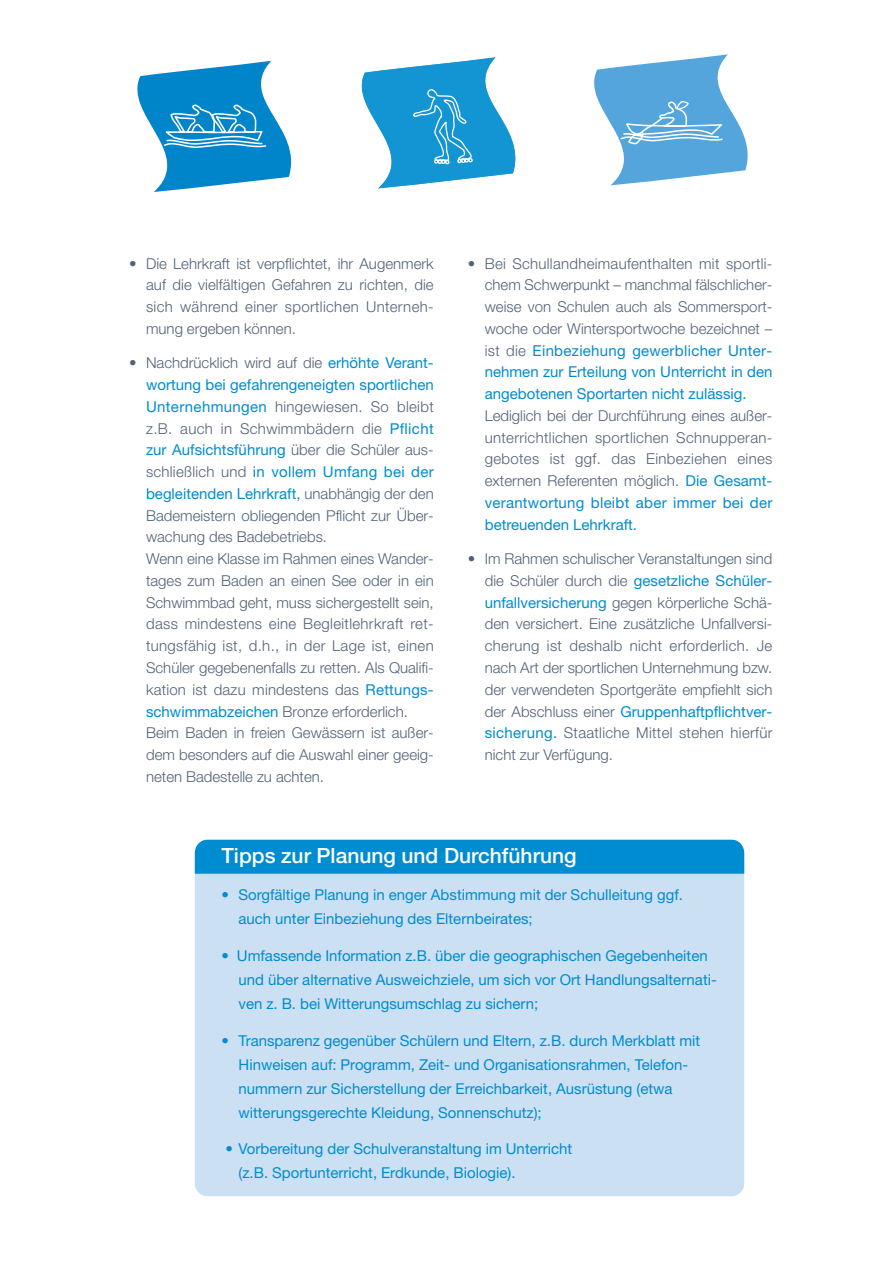
<style>
.page{position:relative;width:893px;height:1263px;background:#fff}
.page>*{position:absolute;margin:0;border:0;box-sizing:border-box;transform-origin:0 0}
.t1{font:500 21px "Helvetica Neue";color:#fff}
.t2{font:300 15px/21.8px "Helvetica Neue";color:#516277;text-align:justify}
.t3{font:15px/24px "Helvetica Neue";color:#008cd0}
.s1{font-weight:400;color:#008cd0}
</style>
<div class="page">
<div style="left:195px;top:847px;width:549px;height:349px;background:#cbe0f3;border-radius:13px"></div>
<svg style="left:137px;top:61px;width:155px;height:131px"></svg>
<svg style="left:361px;top:57px;width:155px;height:131px"></svg>
<svg style="left:594px;top:54px;width:154px;height:131px"></svg>
<div style="left:195px;top:840px;width:549px;height:34px;background:#008cd0"></div>
<p class="t2" style="left:146px;top:254px;width:289px;text-indent:-17px">• Die Lehrkraft ist verpflichtet, ihr Augenmerk auf die vielfältigen Gefahren zu richten, die sich während einer sportlichen Unterneh&shy;mung ergeben können.</p>
<p class="t2" style="left:146px;top:354px;width:289px;text-align:left;text-indent:-17px">• Nachdrücklich wird auf die <span class="s1">erhöhte Verant&shy;wortung bei gefahrengeneigten sportlichen Unternehmungen</span> hingewiesen. So bleibt z.B. auch in Schwimmbädern die <span class="s1">Pflicht zur Aufsichtsführung</span> über die Schüler aus&shy;schließlich und <span class="s1">in vollem Umfang bei der begleitenden Lehrkraft,</span> unabhängig der den Bademeistern obliegenden Pflicht zur Über&shy;wachung des Badebetriebs.<br>Wenn eine Klasse im Rahmen eines Wander&shy;tages zum Baden an einen See oder in ein Schwimmbad geht, muss sichergestellt sein, dass mindestens eine Begleitlehrkraft ret&shy;tungsfähig ist, d.h., in der Lage ist, einen Schüler gegebenenfalls zu retten. Als Qualifi&shy;kation ist dazu mindestens das <span class="s1">Rettungs&shy;schwimmabzeichen</span> Bronze erforderlich.<br>Beim Baden in freien Gewässern ist außer&shy;dem besonders auf die Auswahl einer geeig&shy;neten Badestelle zu achten.</p>
<p class="t2" style="left:485px;top:254px;width:289px;text-indent:-17px">• Bei Schullandheimaufenthalten mit sportli&shy;chem Schwerpunkt – manchmal fälschlicher&shy;weise von Schulen auch als Sommersport&shy;woche oder Wintersportwoche bezeichnet – ist die <span class="s1">Einbeziehung gewerblicher Unter&shy;nehmen zur Erteilung von Unterricht in den angebotenen Sportarten nicht zulässig.</span></p>
<p class="t2" style="left:485px;top:406px;width:289px">Lediglich bei der Durchführung eines außer&shy;unterrichtlichen sportlichen Schnupperan&shy;gebotes ist ggf. das Einbeziehen eines externen Referenten möglich. <span class="s1">Die Gesamt&shy;verantwortung bleibt aber immer bei der betreuenden Lehrkraft.</span></p>
<p class="t2" style="left:485px;top:549px;width:289px;text-indent:-17px">• Im Rahmen schulischer Veranstaltungen sind die Schüler durch die <span class="s1">gesetzliche Schüler&shy;unfallversicherung</span> gegen körperliche Schä&shy;den versichert. Eine zusätzliche Unfallversi&shy;cherung ist deshalb nicht erforderlich. Je nach Art der sportlichen Unternehmung bzw. der verwendeten Sportgeräte empfiehlt sich der Abschluss einer <span class="s1">Gruppenhaftpflichtver&shy;sicherung.</span> Staatliche Mittel stehen hierfür nicht zur Verfügung.</p>
<h1 class="t1" style="left:221px;top:848px;width:357px">Tipps zur Planung und Durchführung</h1>
<p class="t3" style="left:238px;top:884px;width:446px;text-indent:-17px">• Sorgfältige Planung in enger Abstimmung mit der Schulleitung ggf. auch unter Einbeziehung des Elternbeirates;</p>
<p class="t3" style="left:238px;top:945px;width:480px;text-indent:-17px">• Umfassende Information z.B. über die geographischen Gegebenheiten und über alternative Ausweichziele, um sich vor Ort Handlungsalternati&shy;ven z. B. bei Witterungsumschlag zu sichern;</p>
<p class="t3" style="left:238px;top:1030px;width:463px;text-indent:-17px">• Transparenz gegenüber Schülern und Eltern, z.B. durch Merkblatt mit Hinweisen auf: Programm, Zeit- und Organisationsrahmen, Telefon&shy;nummern zur Sicherstellung der Erreichbarkeit, Ausrüstung (etwa witterungsgerechte Kleidung, Sonnenschutz);</p>
<p class="t3" style="left:238px;top:1138px;width:335px;text-indent:-13px">• Vorbereitung der Schulveranstaltung im Unterricht (z.B. Sportunterricht, Erdkunde, Biologie).</p>
</div>
